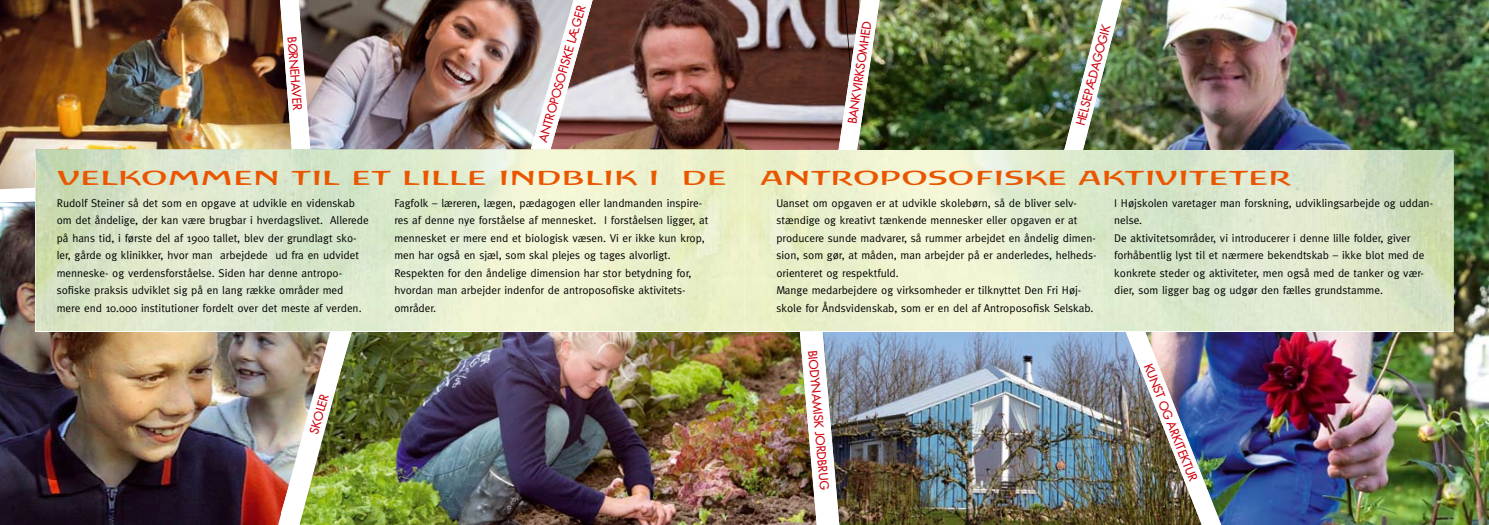
<style>
.page{position:relative;width:1489px;height:525px;background:#fff}
.page>*{position:absolute;margin:0;border:0;box-sizing:border-box;transform-origin:0 0}
.t1{font:20px "Atlantis";letter-spacing:.01em;color:#ea5600;scale:1.71 1}
.t2{font:11.88px "Futura";color:#d1010e}
.t3{font:11.25px/17.5px "Meta";color:#000}
</style>
<div class="page">
<img style="left:314px;top:0;width:217px;height:149px">
<img style="left:592px;top:0;width:238px;height:150px">
<img style="left:1121px;top:0;width:367px;height:524px">
<img style="left:879px;top:0;width:182px;height:150px">
<img style="left:839px;top:331px;width:285px;height:193px">
<img style="left:330px;top:332px;width:469px;height:192px">
<img style="left:0;top:201px;width:330px;height:323px">
<img style="left:0;top:0;width:280px;height:189px">
<img style="left:830px;top:0;width:49px;height:150px">
<img style="left:281px;top:331px;width:72px;height:187px">
<img style="left:35px;top:150px;width:1419px;height:181px">
<img style="left:1061px;top:0;width:60px;height:164px">
<img style="left:799px;top:325px;width:40px;height:199px">
<img style="left:830px;top:150px;width:27px;height:56px">
<img style="left:835px;top:150px;width:18px;height:56px">
<img style="left:1124px;top:322px;width:97px;height:202px">
<svg style="left:280px;top:0;width:34px;height:202px"></svg>
<img style="left:314px;top:149px;width:217px;height:1px">
<img style="left:592px;top:149px;width:152px;height:1px">
<img style="left:35px;top:149px;width:257px;height:1px">
<img style="left:333px;top:322px;width:20px;height:9px">
<img style="left:292px;top:149px;width:22px;height:53px">
<svg style="left:531px;top:0;width:61px;height:154px"></svg>
<p class="t2" style="left:535px;top:139px;width:143px;rotate:-74deg">ANTROPOSOFISKE LÆGER</p>
<h1 class="t1" style="left:58px;top:166px;width:392px">VELKOMMEN TIL ET LILLE INDBLIK I DE</h1>
<h1 class="t1" style="left:760px;top:166px;width:311px">ANTROPOSOFISKE AKTIVITETER</h1>
<p class="t3" style="left:57px;top:194px;width:313px">Rudolf Steiner så det som en opgave at udvikle en videnskab om det åndelige, der kan være brugbar i hverdagslivet. Allerede på hans tid, i første del af 1900 tallet, blev der grundlagt sko&shy;ler, gårde og klinikker, hvor man arbejdede ud fra en udvidet menneske- og verdensforståelse. Siden har denne antropo&shy;sofiske praksis udviklet sig på en lang række områder med mere end 10.000 institutioner fordelt over det meste af verden.</p>
<p class="t3" style="left:394px;top:194px;width:316px">Fagfolk – læreren, lægen, pædagogen eller landmanden inspire&shy;res af denne nye forståelse af mennesket. I forståelsen ligger, at mennesket er mere end et biologisk væsen. Vi er ikke kun krop, men har også en sjæl, som skal plejes og tages alvorligt.<br>Respekten for den åndelige dimension har stor betydning for, hvordan man arbejder indenfor de antroposofiske aktivitets&shy;områder.</p>
<p class="t2" style="left:844px;top:122px;width:105px;rotate:-81deg">BANKVIRKSOMHED</p>
<p class="t2" style="left:1073px;top:124px;width:105px;rotate:-76deg">HELSEPÆDAGOGIK</p>
<p class="t2" style="left:299px;top:36px;width:75px;rotate:85deg">BØRNEHAVER</p>
<p class="t3" style="left:776px;top:194px;width:321px">Uanset om opgaven er at udvikle skolebørn, så de bliver selv&shy;stændige og kreativt tænkende mennesker eller opgaven er at producere sunde madvarer, så rummer arbejdet en åndelig dimen&shy;sion, som gør, at måden, man arbejder på er anderledes, helheds&shy;orienteret og respektfuld.<br>Mange medarbejdere og virksomheder er tilknyttet Den Fri Høj&shy;skole for Åndsvidenskab, som er en del af Antroposofisk Selskab.</p>
<p class="t3" style="left:1114px;top:194px;width:320px">I Højskolen varetager man forskning, udviklingsarbejde og uddan&shy;nelse.<br>De aktivitetsområder, vi introducerer i denne lille folder, giver forhåbentlig lyst til et nærmere bekendtskab – ikke blot med de konkrete steder og aktiviteter, men også med de tanker og vær&shy;dier, som ligger bag og udgør den fælles grundstamme.</p>
<p class="t2" style="left:306px;top:431px;width:42px;rotate:-74deg">SKOLER</p>
<p class="t2" style="left:820px;top:349px;width:141px;rotate:85deg">BIODYNAMISK JORDBRUG</p>
<p class="t2" style="left:1154px;top:361px;width:127px;rotate:68deg">KUNST OG ARKITEKTUR</p>
</div>
